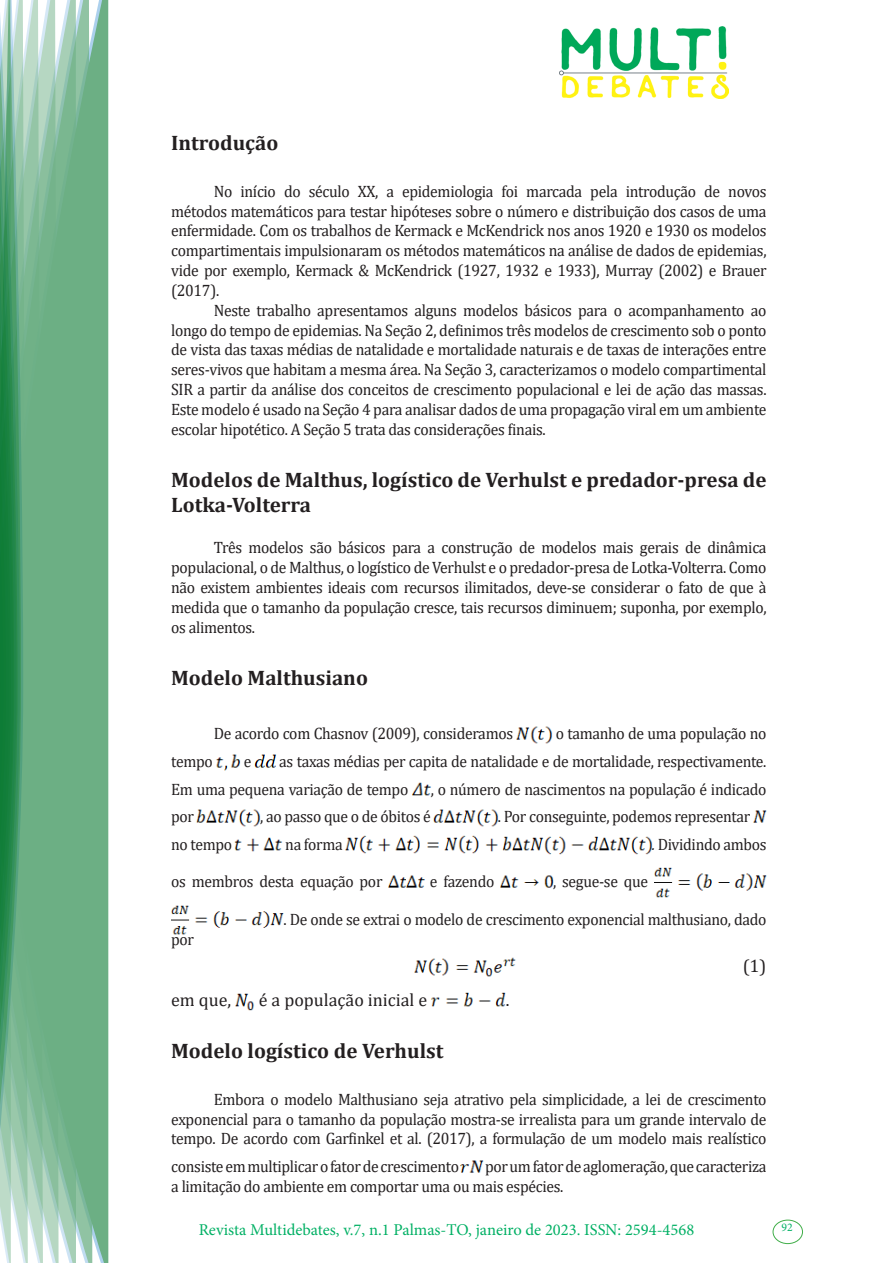
<style>
.page{position:relative;width:893px;height:1263px;background:#fff}
.page>*{position:absolute;margin:0;border:0;box-sizing:border-box;transform-origin:0 0}
.Titulo_2{font:700 21px/25.2px "Cambria";color:#231f20}
.t1{font:18px "Cambria";color:#231f20}
.texto{font:16.5px/19.8px "Cambria";letter-spacing:-.02em;color:#231f20;text-align:justify;scale:.95 1}
.t2{font:16.5px "Minion Pro";color:#00b064}
.t3{font:11.7px "Minion Pro";color:#00b064}
.s1{font-style:italic}
</style>
<div class="page">
<img style="left:559px;top:26px;width:169px;height:72px">
<div style="left:95px;top:0;width:14px;height:1263px;background:#6caf84"></div>
<svg style="left:79px;top:0;width:16px;height:1263px;background:#71b289"></svg>
<svg style="left:62px;top:0;width:17px;height:1263px;background:#75b48c"></svg>
<svg style="left:45px;top:0;width:17px;height:1263px;background:#7cb792"></svg>
<svg style="left:30px;top:0;width:15px;height:1263px;background:#80ba96"></svg>
<svg style="left:0;top:0;width:30px;height:1263px;background:#61a97f"></svg>
<div style="left:772px;top:1219px;width:31px;height:25px;border:1px solid #40ae49;border-radius:50%"></div>
<img style="left:516px;top:726px;width:36px;height:18px">
<img style="left:216px;top:754px;width:24px;height:17px">
<img style="left:255px;top:754px;width:21px;height:14px">
<img style="left:412px;top:782px;width:19px;height:14px">
<img style="left:197px;top:809px;width:64px;height:18px">
<img style="left:433px;top:809px;width:65px;height:18px">
<img style="left:753px;top:810px;width:13px;height:13px">
<img style="left:235px;top:837px;width:47px;height:15px">
<img style="left:345px;top:835px;width:307px;height:20px">
<img style="left:388px;top:875px;width:36px;height:13px">
<img style="left:500px;top:875px;width:53px;height:13px">
<img style="left:654px;top:867px;width:112px;height:31px">
<img style="left:171px;top:905px;width:113px;height:30px">
<img style="left:414px;top:957px;width:102px;height:20px">
<img style="left:235px;top:993px;width:20px;height:18px">
<img style="left:431px;top:992px;width:75px;height:15px">
<img style="left:461px;top:1160px;width:22px;height:13px">
<p class="Titulo_2" style="left:171px;top:130px;width:109px">Introdução</p>
<p class="texto" style="left:171px;top:181px;width:628px;text-indent:43px">No início do século XX, a epidemiologia foi marcada pela introdução de novos métodos matemáticos para testar hipóteses sobre o número e distribuição dos casos de uma enfermidade. Com os trabalhos de Kermack e McKendrick nos anos 1920 e 1930 os modelos compartimentais impulsionaram os métodos matemáticos na análise de dados de epidemias, vide por exemplo, Kermack &amp; McKendrick (1927, 1932 e 1933), Murray (2002) e Brauer (2017).</p>
<p class="texto" style="left:171px;top:300px;width:628px;text-indent:43px">Neste trabalho apresentamos alguns modelos básicos para o acompanhamento ao longo do tempo de epidemias. Na Seção 2, definimos três modelos de crescimento sob o ponto de vista das taxas médias de natalidade e mortalidade naturais e de taxas de interações entre seres-vivos que habitam a mesma área. Na Seção 3, caracterizamos o modelo compartimental SIR a partir da análise dos conceitos de crescimento populacional e lei de ação das massas.<br>Este modelo é usado na Seção 4 para analisar dados de uma propagação viral em um ambiente escolar hipotético. A Seção 5 trata das considerações finais.</p>
<p class="Titulo_2" style="left:171px;top:466px;width:597px">Modelos de Malthus, logístico de Verhulst e predador-presa de<br>Lotka-Volterra</p>
<p class="texto" style="left:171px;top:538px;width:628px;text-indent:43px">Três modelos são básicos para a construção de modelos mais gerais de dinâmica populacional, o de Malthus, o logístico de Verhulst e o predador-presa de Lotka-Volterra. Como não existem ambientes ideais com recursos ilimitados, deve-se considerar o fato de que à medida que o tamanho da população cresce, tais recursos diminuem; suponha, por exemplo, os alimentos.</p>
<p class="Titulo_2" style="left:171px;top:664px;width:198px">Modelo Malthusiano</p>
<p class="texto" style="left:214px;top:724px;width:317px">De acordo com Chasnov (2009), consideramos</p>
<p class="texto" style="left:556px;top:724px;width:223px">o tamanho de uma população no</p>
<p class="texto" style="left:171px;top:747px;width:628px;line-height:27.6px;text-indent:108px">as taxas médias per capita de natalidade e de mortalidade, respectivamente.<br>Em uma pequena variação de tempo</p>
<p class="texto" style="left:171px;top:751px;width:45px">tempo</p>
<p class="texto" style="left:244px;top:751px;width:10px">e</p>
<p class="texto" style="left:431px;top:779px;width:355px">, o número de nascimentos na população é indicado</p>
<p class="texto" style="left:171px;top:806px;width:26px">por</p>
<p class="texto" style="left:260px;top:806px;width:181px">, ao passo que o de óbitos é</p>
<p class="texto" style="left:498px;top:806px;width:267px">. Por conseguinte, podemos representar</p>
<p class="texto" style="left:171px;top:834px;width:66px">no tempo</p>
<p class="texto" style="left:285px;top:834px;width:62px">na forma</p>
<p class="texto" style="left:652px;top:834px;width:122px"><span class="s1">.</span> Dividindo ambos</p>
<p class="texto" style="left:171px;top:872px;width:224px">os membros desta equação por</p>
<p class="texto" style="left:430px;top:872px;width:69px">e fazendo</p>
<p class="texto" style="left:553px;top:872px;width:102px">, segue-se que</p>
<p class="texto" style="left:283px;top:909px;width:510px">. De onde se extrai o modelo de crescimento exponencial malthusiano, dado</p>
<p class="texto" style="left:171px;top:929px;width:26px">por</p>
<p class="t1" style="left:743px;top:956px;width:25px">(1)</p>
<p class="t1" style="left:171px;top:989px;width:61px">em que,</p>
<p class="t1" style="left:259px;top:989px;width:170px">é a população inicial e</p>
<p class="t1" style="left:506px;top:989px;width:5px">.</p>
<p class="Titulo_2" style="left:171px;top:1037px;width:274px">Modelo logístico de Verhulst</p>
<p class="texto" style="left:171px;top:1089px;width:628px;text-indent:43px">Embora o modelo Malthusiano seja atrativo pela simplicidade, a lei de crescimento exponencial para o tamanho da população mostra-se irrealista para um grande intervalo de tempo. De acordo com Garfinkel et al. (2017), a formulação de um modelo mais realístico</p>
<p class="texto" style="left:171px;top:1156px;width:305px">consiste em multiplicar o fator de crescimento</p>
<p class="texto" style="left:171px;top:1156px;width:628px;text-indent:314px">por um fator de aglomeração, que caracteriza a limitação do ambiente em comportar uma ou mais espécies.</p>
<p class="t2" style="left:199px;top:1218px;width:497px">Revista Multidebates, v.7, n.1 Palmas-TO, janeiro de 2023. ISSN: 2594-4568</p>
<p class="t3" style="left:781px;top:1219px;width:13px">92</p>
</div>
